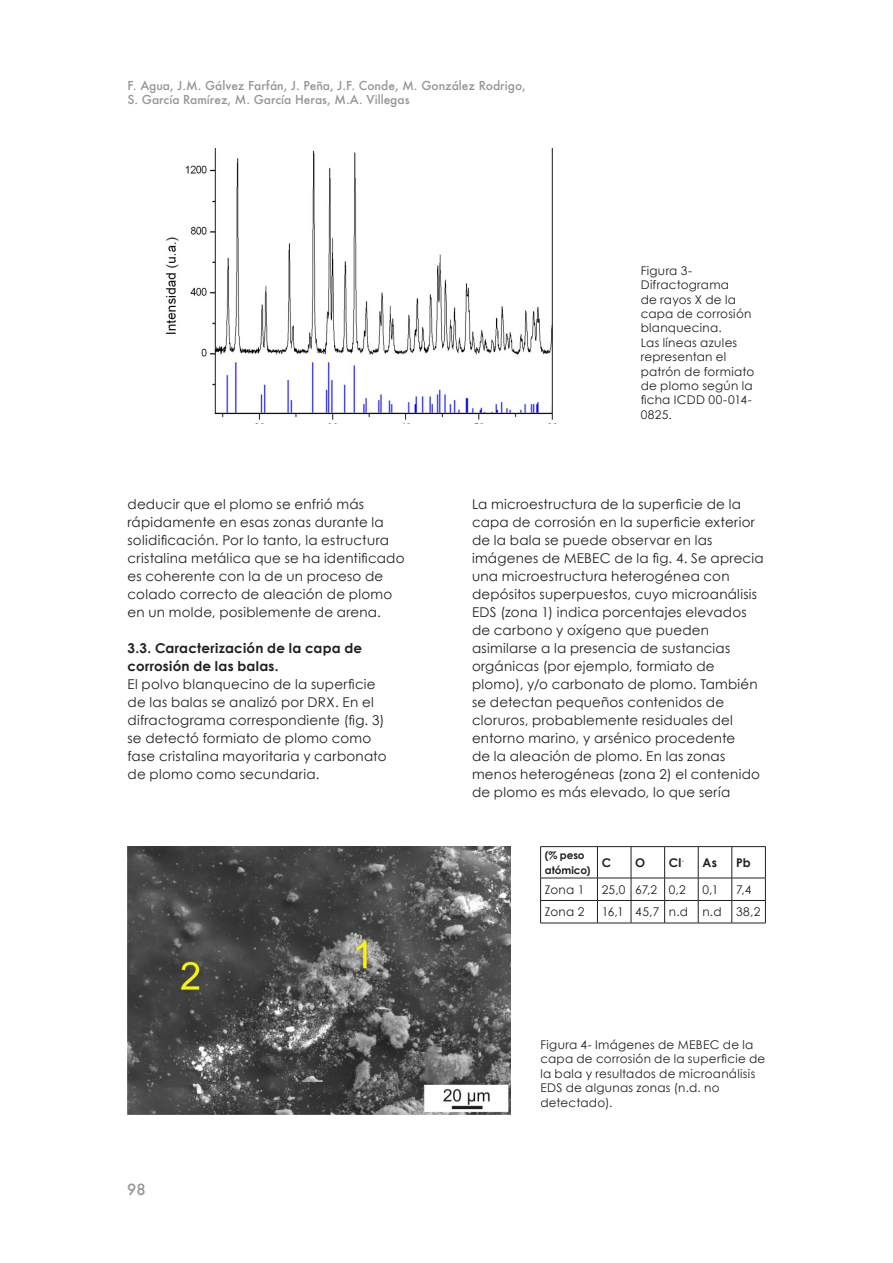
<style>
.page{position:relative;width:893px;height:1263px;background:#fff}
.page>*{position:absolute;margin:0;border:0;box-sizing:border-box;transform-origin:0 0}
.t1{font:500 15px "Futura";color:#939598}
._4__texto_normal{font:13.5px/18px "Century Gothic";letter-spacing:.015em;color:#231f20}
._4__Titulo_N1{font:700 13.5px/18px "Century Gothic";letter-spacing:.015em;color:#231f20}
._6__Legenda{font:12px/14.4px "Century Gothic";letter-spacing:.02em;color:#231f20}
.t2{font:500 12px/14.4px "Futura";color:#939598}
._4__Texto_tabelas{font:12px "Century Gothic";letter-spacing:.02em;color:#231f20}
._4__Texto_tabelas-2{font:700 12px "Century Gothic";color:#231f20}
._4__Texto_tabelas-3{font:700 10.5px/15px "Century Gothic";letter-spacing:-.005em;color:#231f20}
</style>
<div class="page">
<img style="left:165px;top:149px;width:388px;height:271px">
<img style="left:128px;top:846px;width:382px;height:268px">
<hr style="left:540px;top:846px;width:57px;height:1px;background:#231f20">
<hr style="left:540px;top:847px;width:1px;height:31px;background:#231f20">
<hr style="left:597px;top:846px;width:34px;height:1px;background:#231f20">
<hr style="left:597px;top:847px;width:1px;height:31px;background:#231f20">
<hr style="left:631px;top:846px;width:34px;height:1px;background:#231f20">
<hr style="left:631px;top:847px;width:1px;height:31px;background:#231f20">
<hr style="left:665px;top:846px;width:33px;height:1px;background:#231f20">
<hr style="left:664px;top:847px;width:1px;height:31px;background:#231f20">
<hr style="left:698px;top:846px;width:34px;height:1px;background:#231f20">
<hr style="left:698px;top:847px;width:1px;height:31px;background:#231f20">
<hr style="left:732px;top:846px;width:34px;height:1px;background:#231f20">
<hr style="left:732px;top:847px;width:1px;height:31px;background:#231f20">
<hr style="left:765px;top:847px;width:1px;height:31px;background:#231f20">
<hr style="left:540px;top:878px;width:57px;height:1px;background:#231f20">
<hr style="left:597px;top:878px;width:34px;height:1px;background:#231f20">
<hr style="left:631px;top:878px;width:34px;height:1px;background:#231f20">
<hr style="left:665px;top:878px;width:33px;height:1px;background:#231f20">
<hr style="left:698px;top:878px;width:34px;height:1px;background:#231f20">
<hr style="left:732px;top:878px;width:34px;height:1px;background:#231f20">
<hr style="left:540px;top:900px;width:57px;height:1px;background:#231f20">
<svg style="left:540px;top:878px;width:1px;height:45px"></svg>
<hr style="left:597px;top:900px;width:34px;height:1px;background:#231f20">
<svg style="left:597px;top:878px;width:1px;height:45px"></svg>
<hr style="left:631px;top:900px;width:34px;height:1px;background:#231f20">
<svg style="left:631px;top:878px;width:1px;height:45px"></svg>
<hr style="left:665px;top:900px;width:33px;height:1px;background:#231f20">
<svg style="left:664px;top:878px;width:1px;height:45px"></svg>
<hr style="left:698px;top:900px;width:34px;height:1px;background:#231f20">
<svg style="left:698px;top:878px;width:1px;height:45px"></svg>
<hr style="left:732px;top:900px;width:34px;height:1px;background:#231f20">
<svg style="left:732px;top:878px;width:1px;height:45px"></svg>
<svg style="left:765px;top:878px;width:1px;height:45px"></svg>
<hr style="left:540px;top:923px;width:57px;height:1px;background:#231f20">
<hr style="left:597px;top:923px;width:34px;height:1px;background:#231f20">
<hr style="left:631px;top:923px;width:34px;height:1px;background:#231f20">
<hr style="left:665px;top:923px;width:33px;height:1px;background:#231f20">
<hr style="left:698px;top:923px;width:34px;height:1px;background:#231f20">
<hr style="left:732px;top:923px;width:34px;height:1px;background:#231f20">
<p class="t2" style="left:128px;top:78px;width:400px">F. Agua, J.M. Gálvez Farfán, J. Peña, J.F. Conde, M. González Rodrigo,<br>S. García Ramírez, M. García Heras, M.A. Villegas</p>
<p class="_6__Legenda" style="left:641px;top:263px;width:115px">Figura 3-<br>Difractograma<br>de rayos X de la capa de corrosión blanquecina.<br>Las líneas azules representan el patrón de formiato de plomo según la ficha ICDD 00-014-<br>0825.</p>
<p class="_4__texto_normal" style="left:128px;top:495px;width:278px">deducir que el plomo se enfrió más rápidamente en esas zonas durante la solidificación. Por lo tanto, la estructura cristalina metálica que se ha identificado es coherente con la de un proceso de colado correcto de aleación de plomo en un molde, posiblemente de arena.</p>
<p class="_4__Titulo_N1" style="left:128px;top:639px;width:236px">3.3. Caracterización de la capa de corrosión de las balas.</p>
<p class="_4__texto_normal" style="left:128px;top:675px;width:260px">El polvo blanquecino de la superficie de las balas se analizó por DRX. En el difractograma correspondiente (fig. 3) se detectó formiato de plomo como fase cristalina mayoritaria y carbonato de plomo como secundaria.</p>
<p class="t1" style="left:127px;top:1179px;width:20px">98</p>
<p class="_4__texto_normal" style="left:472px;top:495px;width:293px">La microestructura de la superficie de la capa de corrosión en la superficie exterior de la bala se puede observar en las imágenes de MEBEC de la fig. 4. Se aprecia una microestructura heterogénea con depósitos superpuestos, cuyo microanálisis EDS (zona 1) indica porcentajes elevados de carbono y oxígeno que pueden asimilarse a la presencia de sustancias orgánicas (por ejemplo, formiato de plomo), y/o carbonato de plomo. También se detectan pequeños contenidos de cloruros, probablemente residuales del entorno marino, y arsénico procedente<br>de la aleación de plomo. En las zonas menos heterogéneas (zona 2) el contenido de plomo es más elevado, lo que sería</p>
<p class="_4__Texto_tabelas-3" style="left:545px;top:847px;width:47px">(% peso atómico)</p>
<p class="_4__Texto_tabelas-2" style="left:602px;top:855px;width:11px">C</p>
<p class="_4__Texto_tabelas-2" style="left:635px;top:855px;width:12px">O</p>
<p class="_4__Texto_tabelas-2" style="left:669px;top:855px;width:17px">Cl<sup>-</sup></p>
<p class="_4__Texto_tabelas-2" style="left:702px;top:855px;width:16px">As</p>
<p class="_4__Texto_tabelas-2" style="left:736px;top:855px;width:16px">Pb</p>
<p class="_4__Texto_tabelas" style="left:545px;top:882px;width:41px">Zona 1</p>
<p class="_4__Texto_tabelas" style="left:602px;top:882px;width:25px">25,0</p>
<p class="_4__Texto_tabelas" style="left:635px;top:882px;width:23px">67,2</p>
<p class="_4__Texto_tabelas" style="left:669px;top:882px;width:18px">0,2</p>
<p class="_4__Texto_tabelas" style="left:702px;top:882px;width:18px">0,1</p>
<p class="_4__Texto_tabelas" style="left:736px;top:882px;width:17px">7,4</p>
<p class="_4__Texto_tabelas" style="left:545px;top:904px;width:41px">Zona 2</p>
<p class="_4__Texto_tabelas" style="left:602px;top:904px;width:24px">16,1</p>
<p class="_4__Texto_tabelas" style="left:635px;top:904px;width:26px">45,7</p>
<p class="_4__Texto_tabelas" style="left:669px;top:904px;width:21px">n.d</p>
<p class="_4__Texto_tabelas" style="left:702px;top:904px;width:21px">n.d</p>
<p class="_4__Texto_tabelas" style="left:736px;top:904px;width:26px">38,2</p>
<p class="_6__Legenda" style="left:540px;top:1037px;width:226px">Figura 4- Imágenes de MEBEC de la capa de corrosión de la superficie de la bala y resultados de microanálisis<br>EDS de algunas zonas (n.d. no detectado).</p>
</div>
